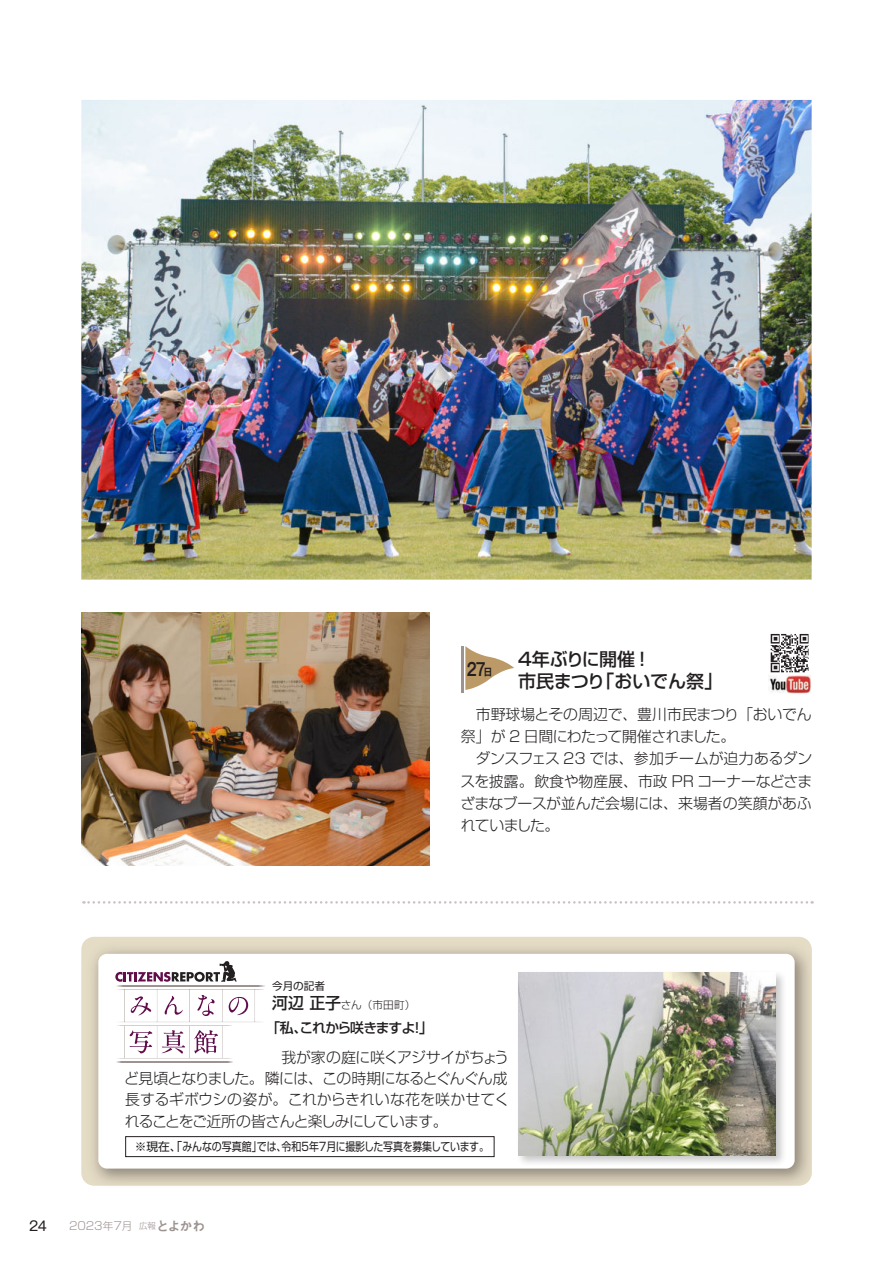
<style>
.page{position:relative;width:893px;height:1263px;background:#fff}
.page>*{position:absolute;margin:0;border:0;box-sizing:border-box;transform-origin:0 0}
.t1{font:500 18px/22.4px "Shin Go Pro";letter-spacing:-.01em;color:#231f20}
.t2{font:700 17.55px "Gothic MB101 Pro De";color:#231f20;scale:.75 1}
.t3{font:300 14.85px/22.4px "Shin Go Pro";letter-spacing:-.02em;color:#231f20;text-align:justify}
.t4{font:500 13.8px "Shin Go Pro";letter-spacing:-.075em;color:#231f20}
.t5{font:13.35px "Gothic MB101 Pro";color:#231f20}
.t6{font:11.7px "Shin Go Pro";letter-spacing:-.01em;color:#231f20}
.t7{font:300 11.1px "Shin Go Pro";color:#9d9491}
.t8{font:300 10.65px/19.5px "Shin Go Pro";color:#231f20}
.s1{font-size:10.65px}
.s2{font-weight:400}
.s3{font-weight:500;font-size:15.9px}
.s4{font-size:8.55px}
.s5{font-family:"Midashi Go Pro MB31";font-weight:400;font-size:13.35px}
</style>
<div class="page">
<img style="left:83px;top:939px;width:729px;height:246px">
<div style="left:98px;top:954px;width:697px;height:214px;background:#fff;border-radius:9px"></div>
<svg style="left:115px;top:961px;width:121px;height:21px"></svg>
<svg style="left:117px;top:989px;width:147px;height:69px"></svg>
<svg style="left:83px;top:901px;width:730px;height:3px"></svg>
<div style="left:516px;top:970px;width:271px;height:197px;background:#231f20;opacity:.25"></div>
<img style="left:519px;top:972px;width:256px;height:183px">
<div style="left:125px;top:1136px;width:369px;height:21px;border:1px solid #231f20"></div>
<hr style="left:462px;top:646px;width:2px;height:47px;background:#9d9491">
<svg style="left:465px;top:646px;width:49px;height:44px"></svg>
<img style="left:81px;top:100px;width:731px;height:480px">
<img style="left:81px;top:612px;width:348px;height:254px">
<img style="left:768px;top:633px;width:43px;height:61px">
<p class="t1" style="left:518px;top:645px;width:206px">4年ぶりに開催 ！<br>市民まつり「おいでん祭」</p>
<p class="t2" style="left:467px;top:655px;width:36px">27<span class="s1">日</span></p>
<p class="t3" style="left:460px;top:701px;width:353px;text-align:left">　市野球場とその周辺で、豊川市民まつり「おいでん祭」が 2 日間にわたって開催されました。<br>　ダンスフェス 23 では、参加チームが迫力あるダンスを披露。飲食や物産展、市政 PR コーナーなどさまざまなブースが並んだ会場には、来場者の笑顔があふれていました。</p>
<p class="t8" style="left:272px;top:974px;width:145px"><span class="s2">今月の記者<br></span><span class="s3">河辺 正子</span>さん（市田町）</p>
<p class="t4" style="left:267px;top:1017px;width:168px">「私、これから咲きますよ！」</p>
<p class="t3" style="left:124px;top:1045px;width:387px;line-height:21.3px;text-indent:157px">我が家の庭に咲くアジサイがちょうど見頃となりました。隣には、この時期になるとぐんぐん成長するギボウシの姿が。これからきれいな花を咲かせてくれることをご近所の皆さんと楽しみにしています。</p>
<p class="t6" style="left:135px;top:1137px;width:356px">※現在、「みんなの写真館」では、令和5年7月に撮影した写真を募集しています。</p>
<p class="t5" style="left:29px;top:1215px;width:19px">24</p>
<p class="t7" style="left:69px;top:1217px;width:138px">2023<span class="s1">年</span>7<span class="s1">月</span> <span class="s4">広報</span><span class="s5">とよかわ</span></p>
</div>
